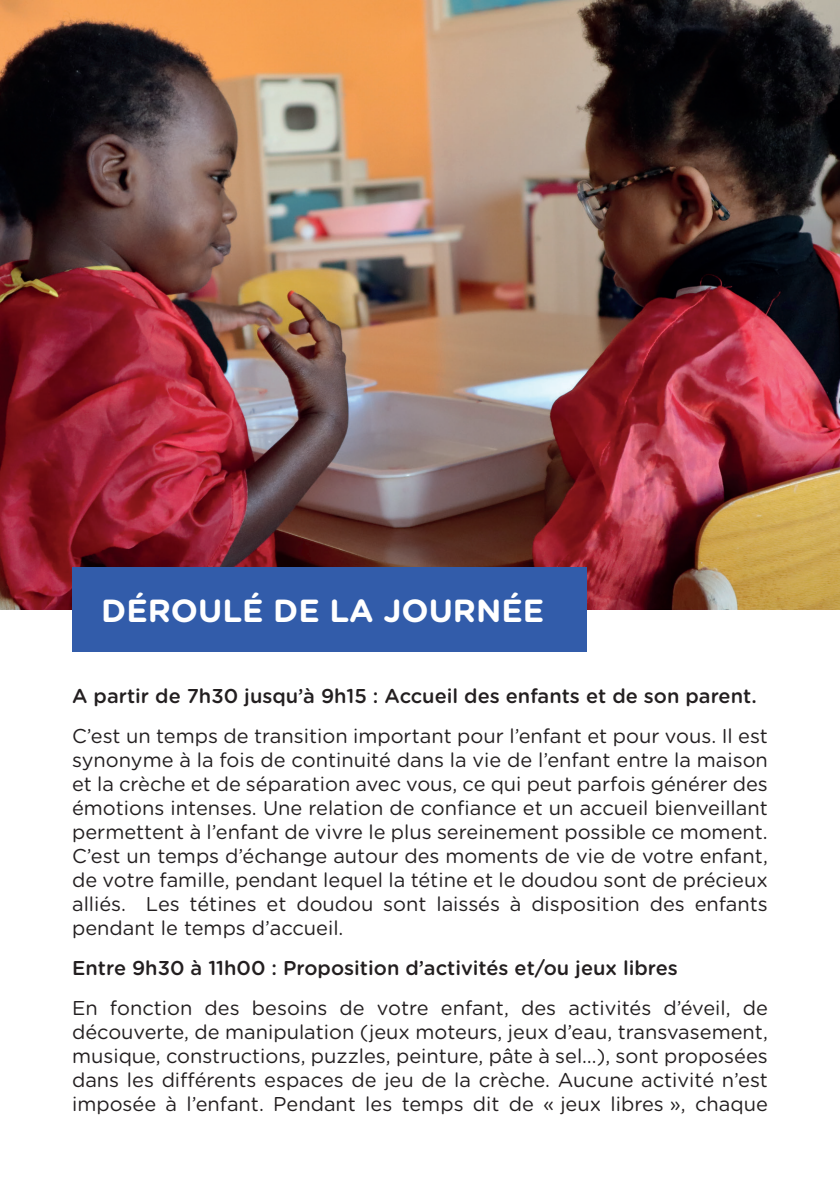
<style>
.page{position:relative;width:840px;height:1191px;background:#fff}
.page>*{position:absolute;margin:0;border:0;box-sizing:border-box;transform-origin:0 0}
.t1{font:700 32px "Gotham Rounded";color:#fff}
.t2{font:20px/24px "Gotham Rounded";color:#231f20;text-align:justify}
.t3{font:500 20px "Gotham Rounded";color:#231f20}
</style>
<div class="page">
<img style="left:0;top:0;width:839px;height:609px">
<div style="left:72px;top:567px;width:514px;height:84px;background:#325caa"></div>
<h1 class="t1" style="left:101px;top:587px;width:444px">DÉROULÉ DE LA JOURNÉE</h1>
<p class="t3" style="left:72px;top:681px;width:685px">A partir de 7h30 jusqu’à 9h15 : Accueil des enfants et de son parent.</p>
<p class="t2" style="left:72px;top:723px;width:697px">C’est un temps de transition important pour l’enfant et pour vous. Il est synonyme à la fois de continuité dans la vie de l’enfant entre la maison et la crèche et de séparation avec vous, ce qui peut parfois générer des émotions intenses. Une relation de confiance et un accueil bienveillant permettent à l’enfant de vivre le plus sereinement possible ce moment.<br>C’est un temps d’échange autour des moments de vie de votre enfant, de votre famille, pendant lequel la tétine et le doudou sont de précieux alliés. Les tétines et doudou sont laissés à disposition des enfants pendant le temps d’accueil.</p>
<p class="t3" style="left:72px;top:953px;width:607px">Entre 9h30 à 11h00 : Proposition d’activités et/ou jeux libres</p>
<p class="t2" style="left:72px;top:995px;width:697px">En fonction des besoins de votre enfant, des activités d’éveil, de découverte, de manipulation (jeux moteurs, jeux d’eau, transvasement, musique, constructions, puzzles, peinture, pâte à sel…), sont proposées dans les différents espaces de jeu de la crèche. Aucune activité n’est imposée à l’enfant. Pendant les temps dit de « jeux libres », chaque</p>
</div>
